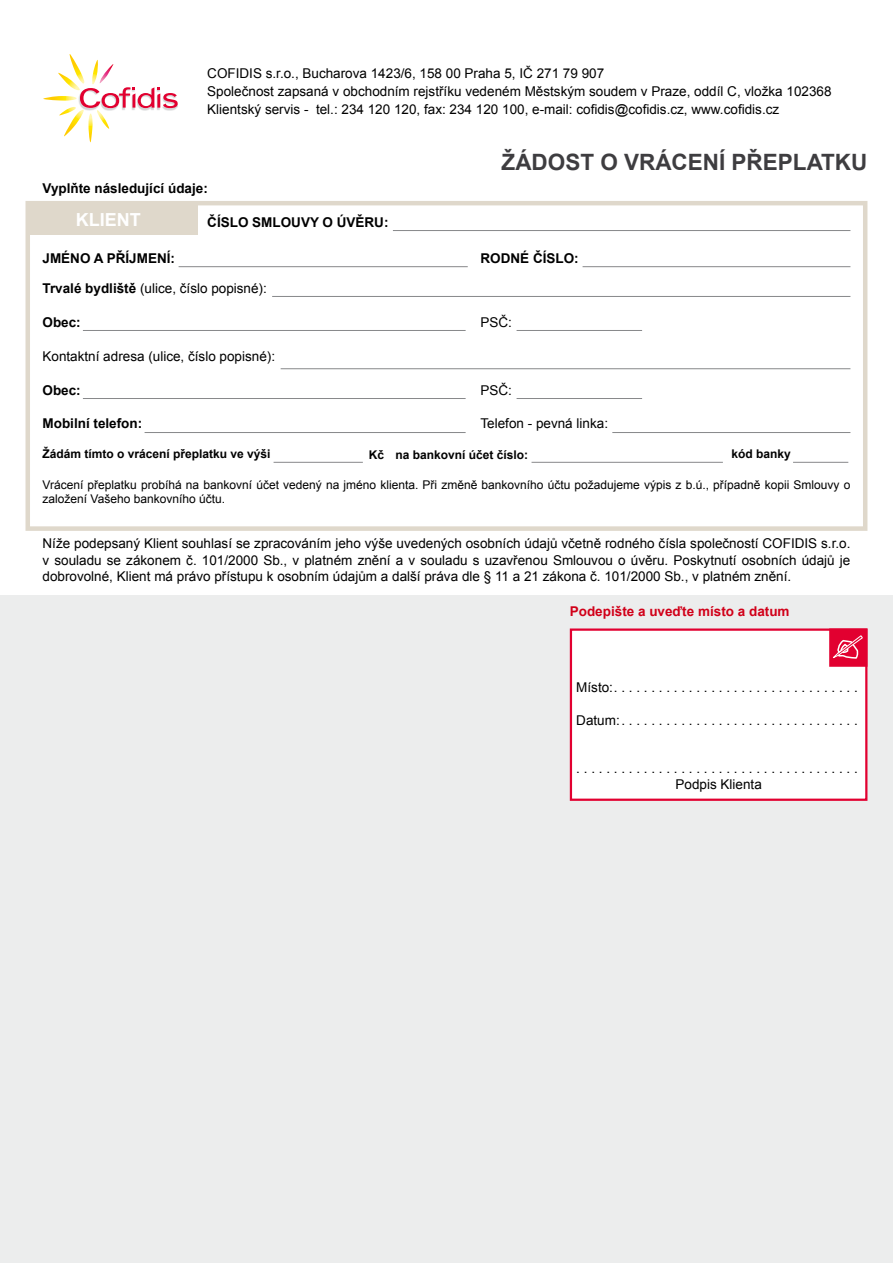
<style>
.page{position:relative;width:893px;height:1263px;background:#fff}
.page>*{position:absolute;margin:0;border:0;box-sizing:border-box;transform-origin:0 0}
.t1{font:700 22.5px "Arial";color:#3e3d40}
.t2{font:700 18px "Arial";color:#fff}
.t3{font:13.5px/16.5px "Arial";color:#000}
.t4{font:700 13.5px "Arial";color:#000}
.t5{font:700 13.5px "Arial";color:#d10019}
.t6{font:12px/14.4px "Arial";color:#000}
.t7{font:700 12px "Arial";color:#000}
.s1{font-weight:700}
</style>
<div class="page">
<div style="left:0;top:596px;width:893px;height:667px;background:#eceded"></div>
<div style="left:571px;top:630px;width:295px;height:170px;background:#fff"></div>
<div style="left:570px;top:628px;width:297px;height:173px;border:2px solid #e20030"></div>
<svg style="left:829px;top:628px;width:38px;height:39px"></svg>
<div style="left:26px;top:201px;width:841px;height:330px;background:#fff;border:4px solid #dfd8cb"></div>
<div style="left:27px;top:202px;width:171px;height:33px;background:#dfd8cb"></div>
<hr style="left:517px;top:330px;width:125px;height:1px;background:#87888a">
<hr style="left:272px;top:296px;width:578px;height:1px;background:#87888a">
<hr style="left:612px;top:432px;width:238px;height:1px;background:#87888a">
<hr style="left:145px;top:432px;width:321px;height:1px;background:#87888a">
<hr style="left:393px;top:230px;width:457px;height:1px;background:#87888a">
<hr style="left:179px;top:266px;width:289px;height:1px;background:#87888a">
<hr style="left:583px;top:266px;width:267px;height:1px;background:#87888a">
<hr style="left:281px;top:368px;width:569px;height:1px;background:#87888a">
<hr style="left:517px;top:398px;width:125px;height:1px;background:#87888a">
<hr style="left:83px;top:398px;width:383px;height:1px;background:#87888a">
<hr style="left:83px;top:330px;width:383px;height:1px;background:#87888a">
<hr style="left:274px;top:462px;width:89px;height:1px;background:#87888a">
<hr style="left:531px;top:462px;width:192px;height:1px;background:#87888a">
<hr style="left:793px;top:462px;width:55px;height:1px;background:#87888a">
<svg style="left:43px;top:54px;width:135px;height:89px"></svg>
<p class="t3" style="left:207px;top:65px;width:626px;line-height:18px">COFIDIS s.r.o., Bucharova 1423/6, 158 00 Praha 5, IČ 271 79 907<br>Společnost zapsaná v obchodním rejstříku vedeném Městským soudem v Praze, oddíl C, vložka 102368<br>Klientský servis - tel.: 234 120 120, fax: 234 120 100, e-mail: cofidis@cofidis.cz, www.cofidis.cz</p>
<h1 class="t1" style="left:502px;top:147px;width:367px">ŽÁDOST O VRÁCENÍ PŘEPLATKU</h1>
<p class="t4" style="left:43px;top:180px;width:167px">Vyplňte následující údaje:</p>
<h2 class="t2" style="left:76px;top:208px;width:66px">KLIENT</h2>
<p class="t4" style="left:207px;top:214px;width:183px">ČÍSLO SMLOUVY O ÚVĚRU:</p>
<p class="t4" style="left:43px;top:250px;width:134px">JMÉNO A PŘÍJMENÍ:</p>
<p class="t4" style="left:480px;top:250px;width:100px">RODNÉ ČÍSLO:</p>
<p class="t3" style="left:43px;top:280px;width:226px"><span class="s1">Trvalé bydliště</span> (ulice, číslo popisné):</p>
<p class="t4" style="left:43px;top:313px;width:40px">Obec:</p>
<p class="t3" style="left:43px;top:348px;width:234px">Kontaktní adresa (ulice, číslo popisné):</p>
<p class="t3" style="left:480px;top:314px;width:33px">PSČ:</p>
<p class="t4" style="left:43px;top:382px;width:40px">Obec:</p>
<p class="t3" style="left:480px;top:382px;width:33px">PSČ:</p>
<p class="t4" style="left:43px;top:414px;width:101px">Mobilní telefon:</p>
<p class="t3" style="left:480px;top:415px;width:129px">Telefon - pevná linka:</p>
<p class="t7" style="left:43px;top:446px;width:230px">Žádám tímto o vrácení přeplatku ve výši</p>
<p class="t6" style="left:43px;top:477px;width:809px">Vrácení přeplatku probíhá na bankovní účet vedený na jméno klienta. Při změně bankovního účtu požadujeme výpis z b.ú., případně kopii Smlouvy o založení Vašeho bankovního účtu.</p>
<p class="t7" style="left:369px;top:447px;width:161px">Kč na bankovní účet číslo:</p>
<p class="t7" style="left:731px;top:446px;width:61px">kód banky</p>
<p class="t3" style="left:43px;top:535px;width:809px;text-align:justify">Níže podepsaný Klient souhlasí se zpracováním jeho výše uvedených osobních údajů včetně rodného čísla společností COFIDIS s.r.o. v souladu se zákonem č. 101/2000 Sb., v platném znění a v souladu s uzavřenou Smlouvou o úvěru. Poskytnutí osobních údajů je dobrovolné, Klient má právo přístupu k osobním údajům a další práva dle § 11 a 21 zákona č. 101/2000 Sb., v platném znění.</p>
<p class="t5" style="left:570px;top:603px;width:221px">Podepište a uveďte místo a datum</p>
<p class="t3" style="left:576px;top:679px;width:275px">Místo: . . . . . . . . . . . . . . . . . . . . . . . . . . . . . . . .</p>
<p class="t3" style="left:576px;top:712px;width:275px">Datum: . . . . . . . . . . . . . . . . . . . . . . . . . . . . . . .</p>
<p class="t3" style="left:676px;top:760px;width:176px;text-indent:-99px">.................... . . . . . . . . . . . . . . . . . .<br>Podpis Klienta</p>
</div>
